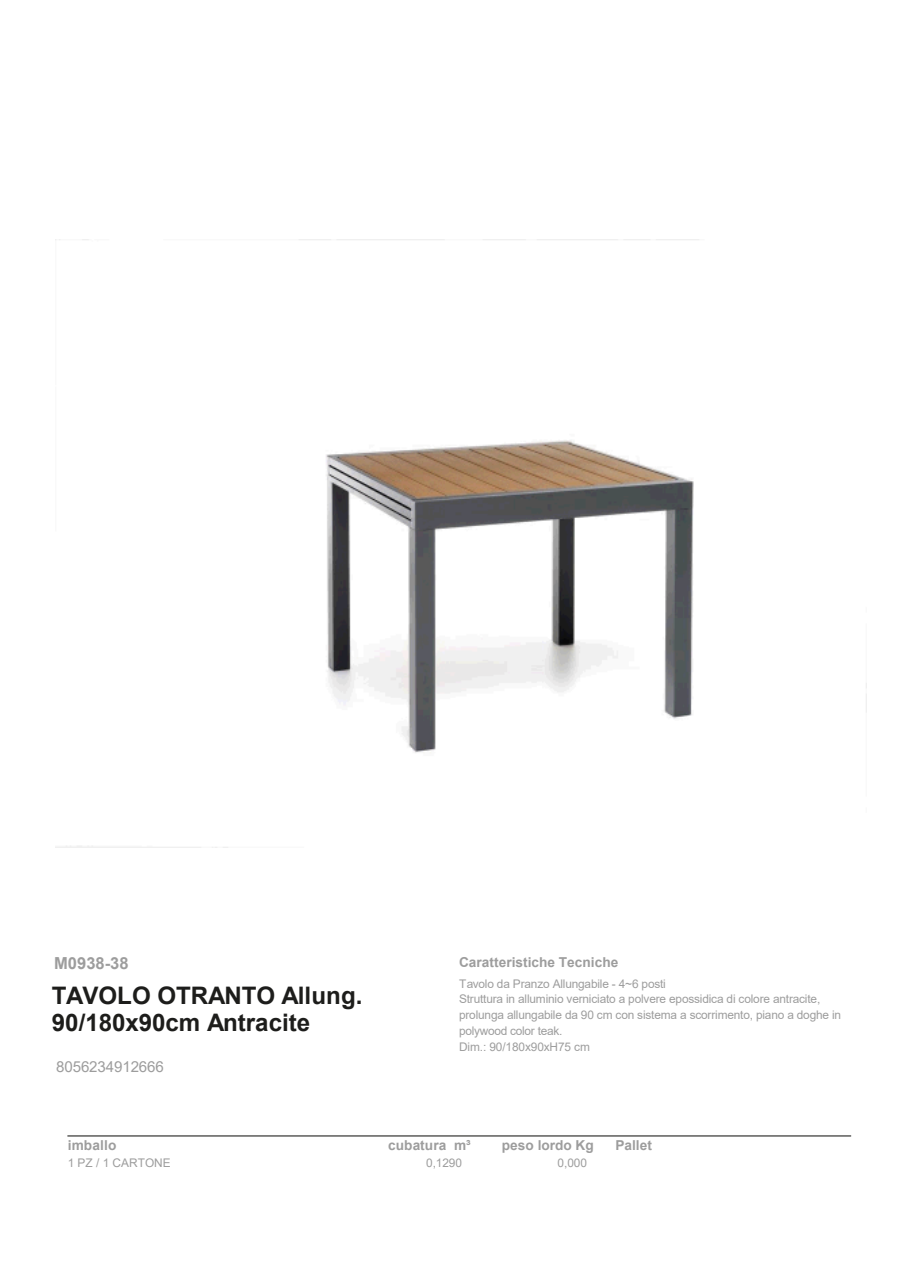
<style>
.page{position:relative;width:910px;height:1280px;background:#fff}
.page>*{position:absolute;margin:0;border:0;box-sizing:border-box;transform-origin:0 0}
.t1{font:700 24.15px/27px "Arial";color:#1d1d1b}
.t2{font:700 16.5px "Arial";color:#9d9d9d}
.t3{font:15.15px "Arial";letter-spacing:-.01em;color:#9d9d9d}
.t4{font:700 13.65px "Arial";color:#9d9d9d}
.t5{font:11.85px/15.9px "Arial";letter-spacing:-.015em;color:#9d9d9d}
</style>
<div class="page">
<img style="left:55px;top:239px;width:644px;height:609px">
<hr style="left:68px;top:1135px;width:783px;height:1px;background:#1d1d1b">
<p class="t2" style="left:54px;top:952px;width:76px">M0938-38</p>
<p class="t1" style="left:52px;top:982px;width:312px">TAVOLO OTRANTO Allung.<br>90/180x90cm Antracite</p>
<p class="t3" style="left:56px;top:1056px;width:109px">8056234912666</p>
<p class="t4" style="left:459px;top:952px;width:161px">Caratteristiche Tecniche</p>
<p class="t5" style="left:459px;top:975px;width:384px">Tavolo da Pranzo Allungabile - 4~6 posti<br>Struttura in alluminio verniciato a polvere epossidica di colore antracite, prolunga allungabile da 90 cm con sistema a scorrimento, piano a doghe in polywood color teak.<br>Dim.: 90/180x90xH75 cm</p>
<p class="t4" style="left:68px;top:1136px;width:50px">imballo</p>
<p class="t4" style="left:388px;top:1136px;width:84px">cubatura m³</p>
<p class="t5" style="left:68px;top:1154px;width:104px">1 PZ / 1 CARTONE</p>
<p class="t5" style="left:426px;top:1154px;width:37px">0,1290</p>
<p class="t4" style="left:502px;top:1136px;width:93px">peso lordo Kg</p>
<p class="t5" style="left:558px;top:1154px;width:31px">0,000</p>
<p class="t4" style="left:615px;top:1136px;width:38px">Pallet</p>
</div>
